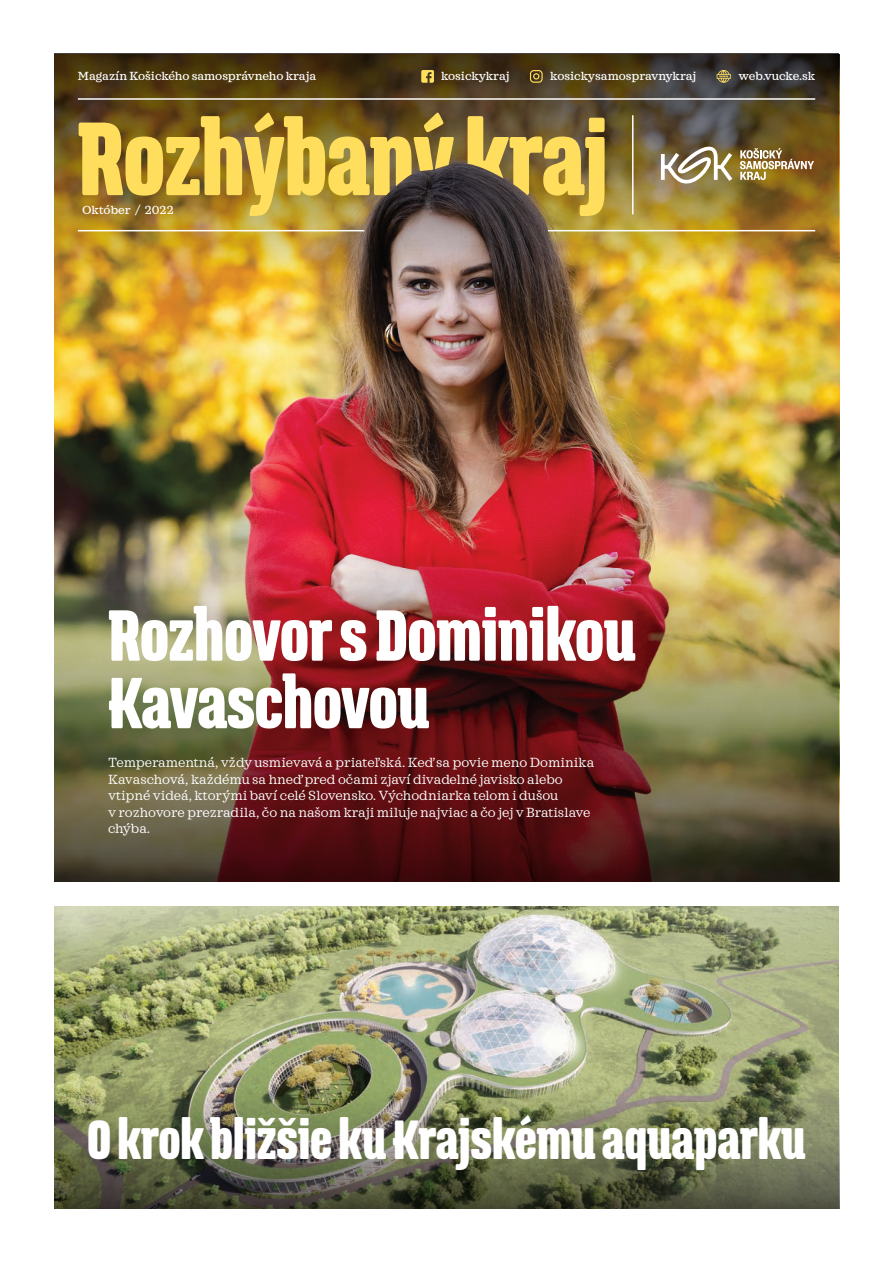
<style>
.page{position:relative;width:893px;height:1263px;background:#fff}
.page>*{position:absolute;margin:0;border:0;box-sizing:border-box;transform-origin:0 0}
.t1{font:900 63.75px/67.5px "Triump";letter-spacing:-.01em;color:#fff;scale:.8 1}
.t2{font:900 48.75px "Triump";letter-spacing:-.01em;color:#fff;scale:.8 1}
.t3{font:13.5px/16.5px "Sagona";color:#fff}
.t4{font:500 12px "Sagona";color:#fff}
</style>
<div class="page">
<img style="left:54px;top:298px;width:785px;height:218px">
<img style="left:54px;top:54px;width:785px;height:244px">
<img style="left:54px;top:516px;width:785px;height:366px">
<svg style="left:530px;top:70px;width:13px;height:13px"></svg>
<svg style="left:421px;top:70px;width:13px;height:13px"></svg>
<hr style="left:78px;top:98px;width:737px;height:2px;background:#fff">
<svg style="left:717px;top:70px;width:14px;height:13px"></svg>
<img style="left:79px;top:113px;width:526px;height:103px">
<hr style="left:78px;top:230px;width:286px;height:1px;background:#fff">
<hr style="left:632px;top:115px;width:1px;height:99px;background:#fff">
<svg style="left:661px;top:146px;width:71px;height:38px"></svg>
<svg style="left:740px;top:148px;width:74px;height:32px"></svg>
<hr style="left:548px;top:230px;width:267px;height:1px;background:#fff">
<img style="left:54px;top:906px;width:785px;height:303px">
<img style="left:54px;top:1081px;width:785px;height:127px">
<p class="t4" style="left:78px;top:69px;width:240px">Magazín Košického samosprávneho kraja</p>
<p class="t4" style="left:441px;top:69px;width:70px">kosickykraj</p>
<p class="t4" style="left:550px;top:69px;width:147px">kosickysamospravnykraj</p>
<p class="t4" style="left:738px;top:69px;width:78px">web.vucke.sk</p>
<p class="t4" style="left:82px;top:203px;width:93px">Október / 2022</p>
<h1 class="t1" style="left:108px;top:599px;width:661px">Rozhovor s Dominikou<br>Kavaschovou</h1>
<p class="t3" style="left:108px;top:755px;width:488px">Temperamentná, vždy usmievavá a priateľská. Keď sa povie meno Dominika Kavaschová, každému sa hneď pred očami zjaví divadelné javisko alebo vtipné videá, ktorými baví celé Slovensko. Východniarka telom i dušou<br>v rozhovore prezradila, čo na našom kraji miluje najviac a čo jej v Bratislave chýba.</p>
<h2 class="t2" style="left:87px;top:1105px;width:900px">O krok bližšie ku Krajskému aquaparku</h2>
</div>
